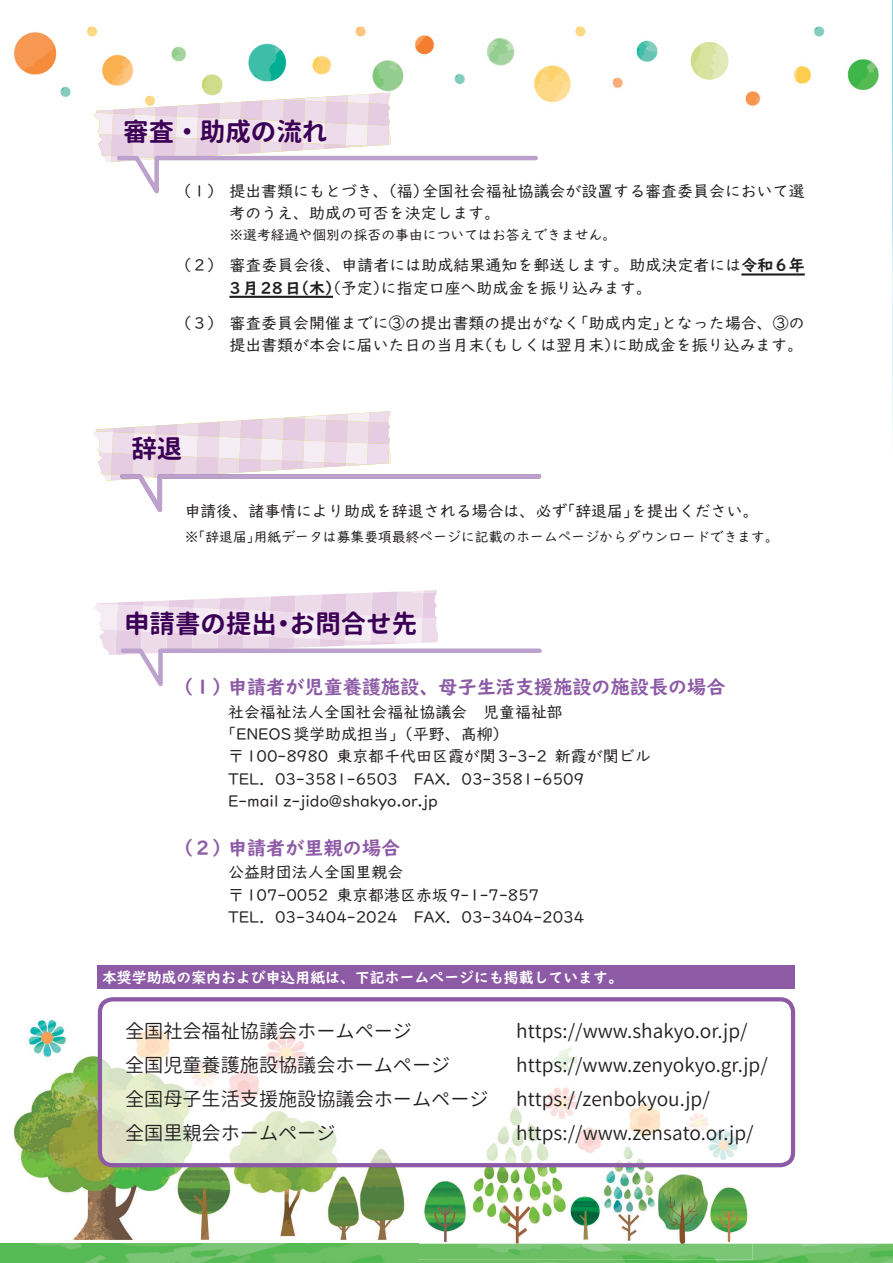
<style>
.page{position:relative;width:893px;height:1263px;background:#fff}
.page>*{position:absolute;margin:0;border:0;box-sizing:border-box;transform-origin:0 0}
.t1{font:700 25.5px "Gen Jyuu Gothic";color:#3b0056}
.t2{font:19.2px "Gen Jyuu Gothic";color:#231f20}
.t3{font:19.2px "UD Digi Kyokasho NP B";color:#8d5ba6}
.t4{font:15.9px/22.4px "UD Digi Kyokasho NP R";color:#231f20}
.t5{font:14.85px "UD Digi Kyokasho NP B";color:#fff}
.t6{font:13.8px "UD Digi Kyokasho NP R";color:#231f20}
.s1{font-family:"UD Digi Kyokasho NP B"}
</style>
<div class="page">
<img style="left:418px;top:1167px;width:335px;height:77px">
<img style="left:0;top:1011px;width:418px;height:233px">
<img style="left:0;top:1244px;width:893px;height:19px">
<img style="left:14px;top:26px;width:865px;height:271px">
<img style="left:892px;top:0;width:1px;height:661px">
<hr style="left:741px;top:273px;width:64px;height:3px;background:#231f20">
<hr style="left:229px;top:296px;width:104px;height:2px;background:#231f20">
<svg style="left:94px;top:411px;width:448px;height:101px"></svg>
<svg style="left:94px;top:93px;width:446px;height:114px"></svg>
<svg style="left:94px;top:590px;width:448px;height:96px"></svg>
<div style="left:98px;top:965px;width:697px;height:24px;background:#8d5ba6"></div>
<svg style="left:103px;top:1002px;width:687px;height:160px"></svg>
<img style="left:100px;top:1011px;width:318px;height:154px">
<div style="left:98px;top:997px;width:697px;height:170px;border:4px solid #8d5ba6;border-radius:13px"></div>
<h1 class="t1" style="left:123px;top:113px;width:206px">審査・助成の流れ</h1>
<p class="t4" style="left:229px;top:180px;width:577px;text-indent:-54px">（１） 提出書類にもとづき、（福）全国社会福祉協議会が設置する審査委員会において選考のうえ、助成の可否を決定します。</p>
<p class="t6" style="left:229px;top:227px;width:388px">※選考経過や個別の採否の事由についてはお答えできません。</p>
<p class="t4" style="left:229px;top:254px;width:577px;text-indent:-54px">（２） 審査委員会後、申請者には助成結果通知を郵送します。助成決定者には<span class="s1">令和6年<br>3月28日（木）</span>（予定）に指定口座へ助成金を振り込みます。</p>
<p class="t4" style="left:175px;top:312px;width:631px;text-align:right">（３） 審査委員会開催までに③の提出書類の提出がなく「助成内定」となった場合、③の提出書類が本会に届いた日の当月末（もしくは翌月末）に助成金を振り込みます。</p>
<h1 class="t1" style="left:131px;top:430px;width:53px">辞退</h1>
<p class="t4" style="left:185px;top:500px;width:576px">申請後、諸事情により助成を辞退される場合は、必ず「辞退届」を提出ください。</p>
<p class="t6" style="left:185px;top:529px;width:596px">※ 「辞退届」用紙データは募集要項最終ページに記載のホームページからダウンロードできます。</p>
<h1 class="t1" style="left:124px;top:605px;width:295px">申請書の提出・お問合せ先</h1>
<p class="t3" style="left:174px;top:675px;width:553px">（１）申請者が児童養護施設、母子生活支援施設の施設長の場合</p>
<p class="t4" style="left:228px;top:701px;width:336px">社会福祉法人全国社会福祉協議会　児童福祉部</p>
<p class="t4" style="left:220px;top:723px;width:290px">「ENEOS奨学助成担当」（平野、髙柳）</p>
<p class="t4" style="left:228px;top:745px;width:424px">〒100-8980 東京都千代田区霞が関3-3-2 新霞が関ビル</p>
<p class="t4" style="left:228px;top:768px;width:358px">TEL．03-3581-6503　FAX．03-3581-6509</p>
<p class="t4" style="left:228px;top:790px;width:211px">E-mail z-jido@shakyo.or.jp</p>
<p class="t3" style="left:174px;top:836px;width:228px">（２）申請者が里親の場合</p>
<p class="t4" style="left:228px;top:861px;width:358px">公益財団法人全国里親会<br>〒107-0052 東京都港区赤坂9-1-7-857<br>TEL．03-3404-2024　FAX．03-3404-2034</p>
<p class="t5" style="left:102px;top:968px;width:522px">本奨学助成の案内および申込用紙は、下記ホームページにも掲載しています。</p>
<p class="t2" style="left:125px;top:1017px;width:289px">全国社会福祉協議会ホームページ</p>
<p class="t2" style="left:516px;top:1017px;width:233px">https://www.shakyo.or.jp/</p>
<p class="t2" style="left:125px;top:1051px;width:327px">全国児童養護施設協議会ホームページ</p>
<p class="t2" style="left:516px;top:1051px;width:253px">https://www.zenyokyo.gr.jp/</p>
<p class="t2" style="left:125px;top:1085px;width:365px">全国母子生活支援施設協議会ホームページ</p>
<p class="t2" style="left:516px;top:1085px;width:195px">https://zenbokyou.jp/</p>
<p class="t2" style="left:125px;top:1119px;width:212px">全国里親会ホームページ</p>
<p class="t2" style="left:516px;top:1119px;width:239px">https://www.zensato.or.jp/</p>
</div>
